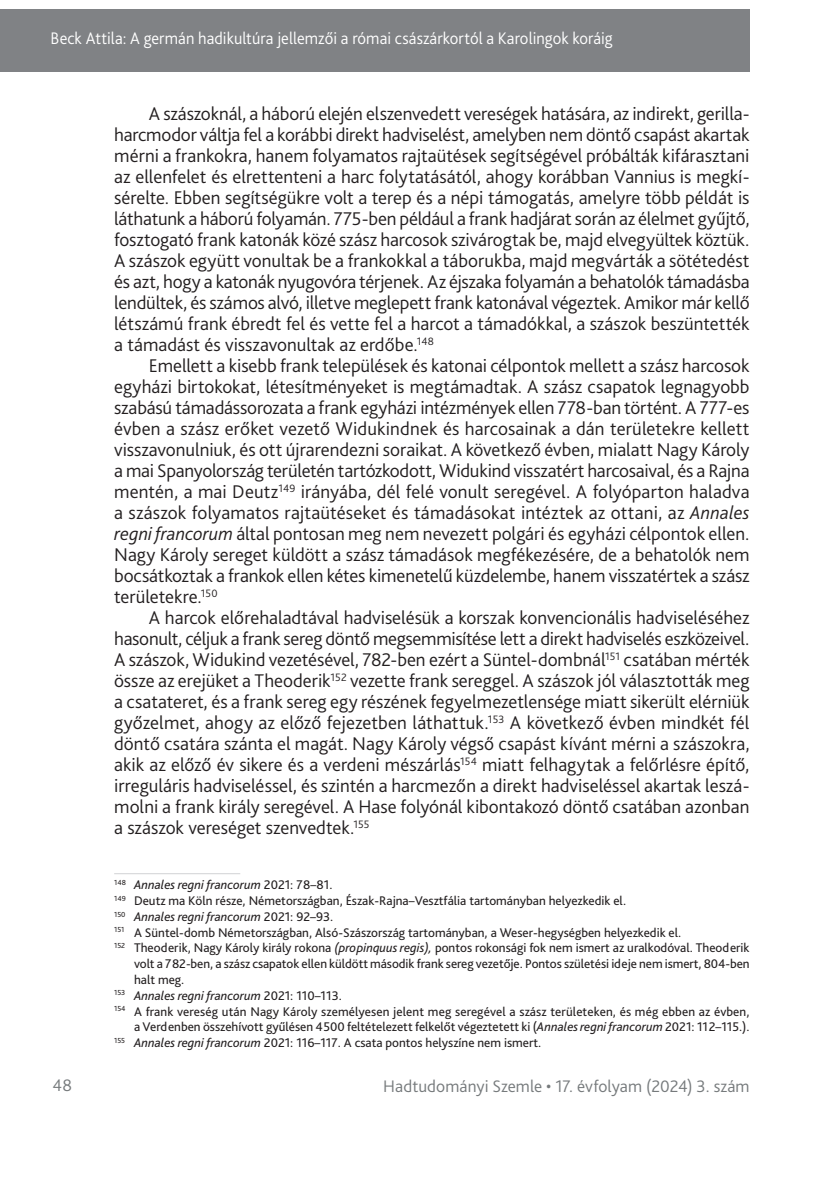
<style>
.page{position:relative;width:834px;height:1181px;background:#fff}
.page>*{position:absolute;margin:0;border:0;box-sizing:border-box;transform-origin:0 0}
._1__Body{font:300 19.25px/21px "Bliss Pro";color:#231f20;text-align:justify}
.t1{font:300 17.5px "Bliss Pro";color:#fff;scale:.95 1}
.t2{font:300 17.5px "Bliss Pro";letter-spacing:.005em;color:#767a7c}
.Lábjegyzet{font:13.12px/15.8px "Bliss Pro";color:#231f20;text-align:justify}
.Lábjegyzet-2{font:italic 13.12px "Bliss Pro";color:#231f20}
.s1{font-style:italic}
.s2{font-style:normal}
</style>
<div class="page">
<div style="left:0;top:9px;width:749px;height:63px;background:#808285"></div>
<hr style="left:114px;top:873px;width:126px;height:1px;background:#d1d2d4">
<p class="t1" style="left:51px;top:27px;width:593px">Beck Attila: A germán hadikultúra jellemzői a római császárkortól a Karolingok koráig</p>
<p class="_1__Body" style="left:114px;top:103px;width:637px;text-indent:35px">A szászoknál, a háború elején elszenvedett vereségek hatására, az indirekt, gerilla&shy;harcmodor váltja fel a korábbi direkt hadviselést, amelyben nem döntő csapást akartak mérni a frankokra, hanem folyamatos rajtaütések segítségével próbálták kifárasztani az ellenfelet és elrettenteni a harc folytatásától, ahogy korábban Vannius is megkí&shy;sérelte. Ebben segítségükre volt a terep és a népi támogatás, amelyre több példát is láthatunk a háború folyamán. 775-ben például a frank hadjárat során az élelmet gyűjtő, fosztogató frank katonák közé szász harcosok szivárogtak be, majd elvegyültek köztük.<br>A szászok együtt vonultak be a frankokkal a táborukba, majd megvárták a sötétedést és azt, hogy a katonák nyugovóra térjenek. Az éjszaka folyamán a behatolók támadásba lendültek, és számos alvó, illetve meglepett frank katonával végeztek. Amikor már kellő létszámú frank ébredt fel és vette fel a harcot a támadókkal, a szászok beszüntették a támadást és visszavonultak az erdőbe.<sup>148</sup></p>
<p class="_1__Body" style="left:114px;top:355px;width:637px;text-indent:35px">Emellett a kisebb frank települések és katonai célpontok mellett a szász harcosok egyházi birtokokat, létesítményeket is megtámadtak. A szász csapatok legnagyobb szabású támadássorozata a frank egyházi intézmények ellen 778-ban történt. A -777-es évben a szász erőket vezető Widukindnek és harcosainak a dán területekre kellett visszavonulniuk, és ott újrarendezni soraikat. A következő évben, mialatt Nagy Károly a mai Spanyolország területén tartózkodott, Widukind visszatért harcosaival, és a Rajna mentén, a mai Deutz<sup>149</sup> irányába, dél felé vonult seregével. A folyóparton haladva a szászok folyamatos rajtaütéseket és támadásokat intéztek az ottani, az <span class="s1">Annales regni francorum</span> által pontosan meg nem nevezett polgári és egyházi célpontok ellen.<br>Nagy Károly sereget küldött a szász támadások megfékezésére, de a behatolók nem bocsátkoztak a frankok ellen kétes kimenetelű küzdelembe, hanem visszatértek a szász területekre.<sup>150</sup></p>
<p class="_1__Body" style="left:114px;top:607px;width:637px;text-indent:35px">A harcok előrehaladtával hadviselésük a korszak konvencionális hadviseléséhez hasonult, céljuk a frank sereg döntő megsemmisítése lett a direkt hadviselés eszközeivel.<br>A szászok, Widukind vezetésével, 782-ben ezért a Süntel-dombnál<sup>151</sup> csatában mérték össze az erejüket a Theoderik<sup>152</sup> vezette frank sereggel. A szászok jól választották meg a csatateret, és a frank sereg egy részének fegyelmezetlensége miatt sikerült elérniük győzelmet, ahogy az előző fejezetben láthattuk.<sup>153</sup> A következő évben mindkét fél döntő csatára szánta el magát. Nagy Károly végső csapást kívánt mérni a szászokra, akik az előző év sikere és a verdeni mészárlás<sup>154</sup> miatt felhagytak a felőrlésre építő, irreguláris hadviseléssel, és szintén a harcmezőn a direkt hadviseléssel akartak leszá&shy;molni a frank király seregével. A Hase folyónál kibontakozó döntő csatában azonban a szászok vereséget szenvedtek.<sup>155</sup></p>
<p class="Lábjegyzet-2" style="left:114px;top:877px;width:220px"><sup>148</sup> Annales regni francorum <span class="s2">2021: 78–81.</span></p>
<p class="Lábjegyzet" style="left:114px;top:892px;width:513px"><sup>149</sup> Deutz ma Köln része, Németországban, Észak-Rajna–Vesztfália tartományban helyezkedik el.</p>
<p class="Lábjegyzet-2" style="left:114px;top:908px;width:220px"><sup>150</sup> Annales regni francorum <span class="s2">2021: 92–93.</span></p>
<p class="Lábjegyzet" style="left:114px;top:924px;width:568px"><sup>151</sup> A Süntel-domb Németországban, Alsó-Szászország tartományban, a Weser-hegységben helyezkedik el.</p>
<p class="Lábjegyzet" style="left:134px;top:940px;width:617px;text-indent:-20px"><sup>152</sup> Theoderik, Nagy Károly király rokona <span class="s1">(propinquus regis),</span> pontos rokonsági fok nem ismert az uralkodóval. Theoderik volt a -782-ben, a szász csapatok ellen küldött második frank sereg vezetője. Pontos születési ideje nem ismert, 804-ben halt meg.</p>
<p class="Lábjegyzet-2" style="left:114px;top:987px;width:229px"><sup>153</sup> Annales regni francorum <span class="s2">2021: 110–113.</span></p>
<p class="Lábjegyzet" style="left:114px;top:1003px;width:636px;text-align:right"><sup>154</sup> A frank vereség után Nagy Károly személyesen jelent meg seregével a szász területeken, és még ebben az évben, a Verdenben összehívott gyűlésen 4500 feltételezett felkelőt végeztetett ki (<span class="s1">Annales regni francorum</span> 2021: 112–115.).</p>
<p class="Lábjegyzet" style="left:114px;top:1034px;width:428px"><sup>155</sup> <span class="s1">Annales regni francorum</span> 2021: 116–117. A csata pontos helyszíne nem ismert.</p>
<p class="t2" style="left:52px;top:1074px;width:21px">48</p>
<p class="t2" style="left:383px;top:1075px;width:368px">Hadtudományi Szemle • 17. évfolyam (2024) 3. szám</p>
</div>
